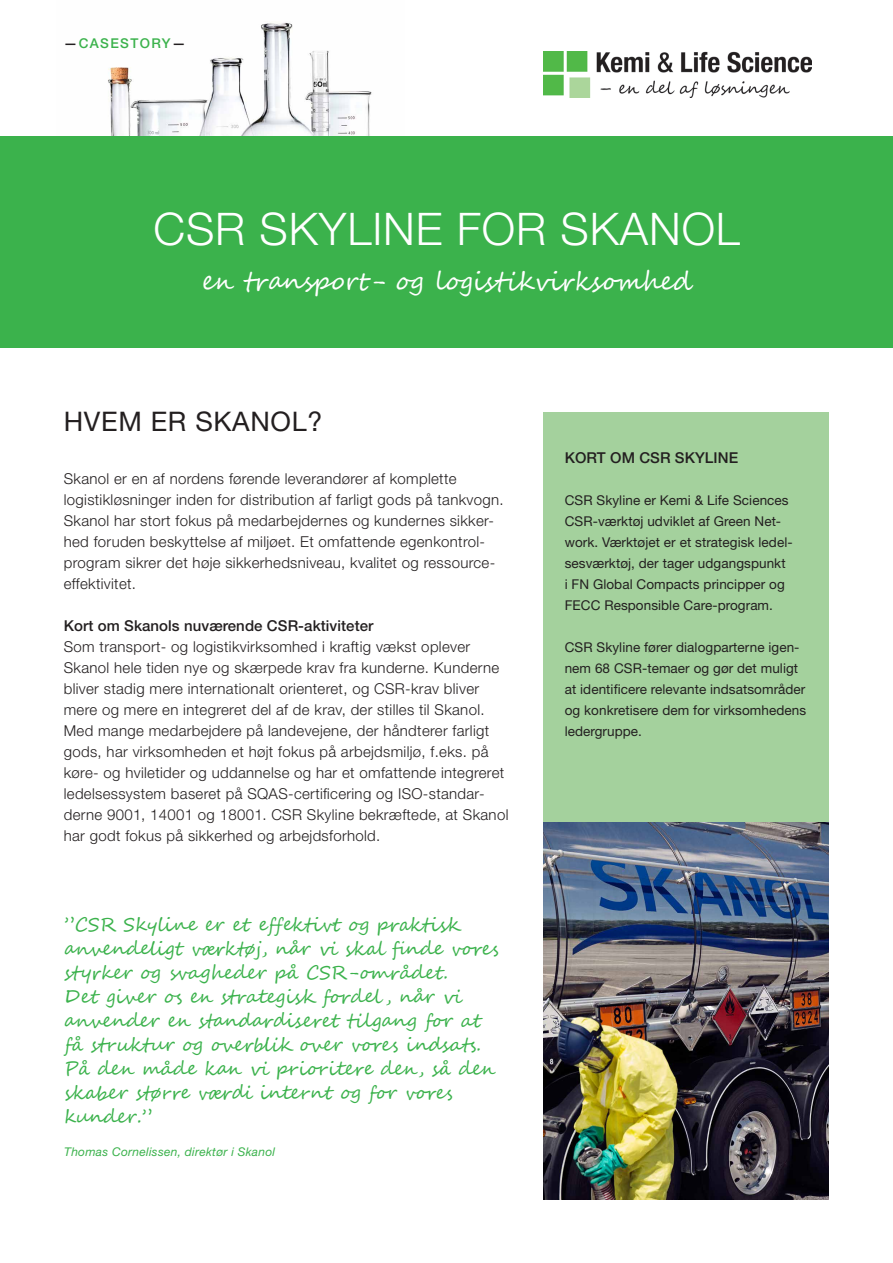
<style>
.page{position:relative;width:893px;height:1263px;background:#fff}
.page>*{position:absolute;margin:0;border:0;box-sizing:border-box;transform-origin:0 0}
.t1{font:300 45px "Helvetica Neue LT Std";letter-spacing:.02em;color:#fff}
.t2{font:27px "Helvetica Neue LT Std";letter-spacing:.025em;color:#231f20}
.t3{font:25.5px "Segoe Script";color:#fff}
.t4{font:18.75px/24px "Segoe Script";color:#3bb24c}
.t5{font:300 15px/21px "Helvetica Neue LT Std";letter-spacing:.02em;color:#231f20}
.t6{font:500 15px "Helvetica Neue LT Std";letter-spacing:.005em;color:#231f20}
.t7{font:13.5px/21px "Helvetica Neue LT Std";letter-spacing:.005em;color:#231f20}
.t8{font:500 13.5px "Helvetica Neue LT Std";letter-spacing:.105em;color:#3bb24c}
.t9{font:italic 12px "Helvetica Neue LT Std";letter-spacing:.02em;color:#3bb24c}
.s1{color:#231f20}
</style>
<div class="page">
<img style="left:108px;top:22px;width:264px;height:114px">
<div style="left:0;top:136px;width:893px;height:211px;background:#3bb24c"></div>
<img style="left:543px;top:821px;width:286px;height:378px">
<img style="left:543px;top:51px;width:269px;height:47px">
<div style="left:543px;top:412px;width:286px;height:409px;background:#a4d19d"></div>
<p class="t8" style="left:64px;top:35px;width:123px"><span class="s1">—</span>CASESTORY<span class="s1">—</span></p>
<h1 class="t1" style="left:153px;top:201px;width:588px">CSR SKYLINE FOR SKANOL</h1>
<h3 class="t3" style="left:202px;top:261px;width:491px">en transport- og logistikvirksomhed</h3>
<h2 class="t2" style="left:64px;top:405px;width:260px">HVEM ER SKANOL?</h2>
<p class="t5" style="left:64px;top:468px;width:441px">Skanol er en af nordens førende leverandører af komplette logistikløsninger inden for distribution af farligt gods på tankvogn.<br>Skanol har stort fokus på medarbejdernes og kundernes sikker&shy;hed foruden beskyttelse af miljøet. Et omfattende egenkontrol&shy;program sikrer det høje sikkerhedsniveau, kvalitet og ressource&shy;effektivitet.</p>
<p class="t6" style="left:64px;top:616px;width:311px">Kort om Skanols nuværende CSR-aktiviteter</p>
<p class="t5" style="left:64px;top:636px;width:446px">Som transport- og logistikvirksomhed i kraftig vækst oplever Skanol hele tiden nye og skærpede krav fra kunderne. Kunderne bliver stadig mere internationalt orienteret, og CSR-krav bliver mere og mere en integreret del af de krav, der stilles til Skanol.<br>Med mange medarbejdere på landevejene, der håndterer farligt gods, har virksomheden et højt fokus på arbejdsmiljø, f.eks. på køre- og hviletider og uddannelse og har et omfattende integreret ledelsessystem baseret på SQAS-certificering og ISO-standar&shy;derne 9001, 14001 og 18001. CSR Skyline bekræftede, at Skanol har godt fokus på sikkerhed og arbejdsforhold.</p>
<p class="t4" style="left:64px;top:913px;width:436px">”CSR Skyline er et effektivt og praktisk anvendeligt værktøj, når vi skal finde vores styrker og svagheder på CSR-området.<br>Det giver os en strategisk fordel , når vi anvender en standardiseret tilgang for at få struktur og overblik over vores indsats.<br>På den måde kan vi prioritere den, så den skaber større værdi internt og for vores kunder.”</p>
<p class="t9" style="left:64px;top:1144px;width:212px">Thomas Cornelissen, direktør i Skanol</p>
<p class="t6" style="left:565px;top:448px;width:175px">KORT OM CSR SKYLINE</p>
<p class="t7" style="left:565px;top:489px;width:229px">CSR Skyline er Kemi &amp; Life Sciences CSR-værktøj udviklet af Green Net&shy;work. Værktøjet er et strategisk ledel&shy;sesværktøj, der tager udgangspunkt<br>i FN Global Compacts principper og FECC Responsible Care-program.</p>
<p class="t7" style="left:565px;top:636px;width:243px">CSR Skyline fører dialogparterne igen&shy;nem 68 CSR-temaer og gør det muligt at identificere relevante indsatsområder og konkretisere dem for virksomhedens ledergruppe.</p>
</div>
